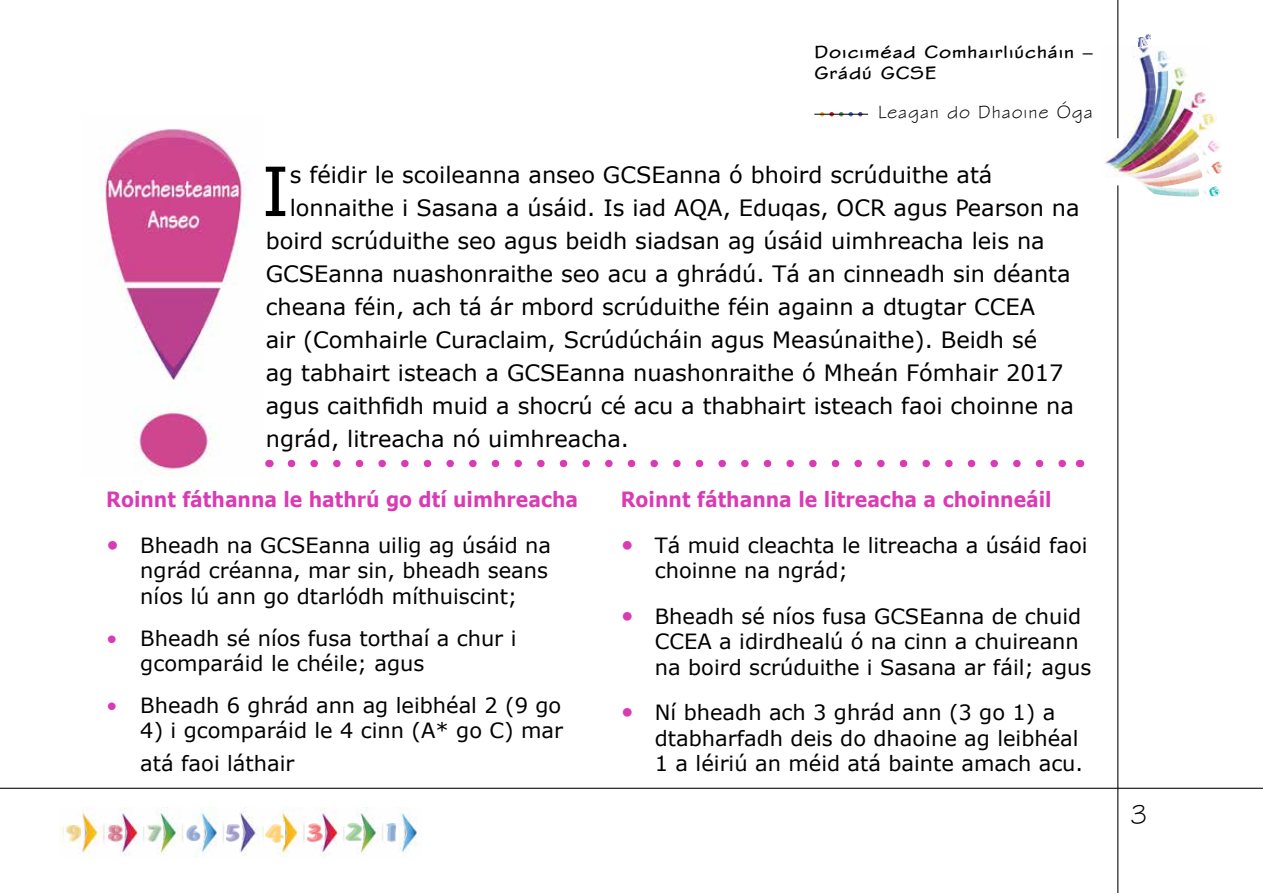
<style>
.page{position:relative;width:1263px;height:893px;background:#fff}
.page>*{position:absolute;margin:0;border:0;box-sizing:border-box;transform-origin:0 0}
.Para{font:67.95px "Verdana";color:#000}
.t1{font:27px "Stylus ITC";color:#000}
.Para-2{font:22.5px "Verdana";color:#000}
.Para_-_Bullets___Alp{font:21px/25.2px "Verdana";color:#000}
.Para-3{font:700 21px "Verdana";color:#da3ab3;scale:.9 1}
.t2{font:700 18.75px/21px "Stylus ITC";letter-spacing:.05em;color:#000;scale:1.06 1}
.t3{font:18.75px "Stylus ITC";letter-spacing:.05em;color:#000}
.s1{font-size:24px;color:#da3ab3}
.s2{color:#da3ab3}
</style>
<div class="page">
<img style="left:1105px;top:46px;width:105px;height:130px">
<svg style="left:1139px;top:35px;width:12px;height:12px"></svg>
<svg style="left:1158px;top:50px;width:10px;height:12px"></svg>
<svg style="left:1175px;top:67px;width:11px;height:13px"></svg>
<svg style="left:1194px;top:92px;width:13px;height:12px"></svg>
<svg style="left:1203px;top:113px;width:13px;height:13px"></svg>
<img style="left:1124px;top:148px;width:84px;height:29px">
<img style="left:1207px;top:138px;width:13px;height:15px">
<img style="left:1133px;top:167px;width:77px;height:15px">
<img style="left:1142px;top:182px;width:65px;height:15px">
<img style="left:1211px;top:161px;width:12px;height:13px">
<img style="left:1208px;top:186px;width:12px;height:11px">
<img style="left:62px;top:808px;width:355px;height:50px">
<img style="left:66px;top:826px;width:15px;height:16px">
<img style="left:107px;top:825px;width:16px;height:17px">
<img style="left:146px;top:825px;width:16px;height:17px">
<img style="left:264px;top:822px;width:20px;height:23px">
<img style="left:185px;top:823px;width:17px;height:19px">
<img style="left:226px;top:824px;width:15px;height:18px">
<img style="left:306px;top:820px;width:18px;height:25px">
<img style="left:345px;top:821px;width:18px;height:21px">
<img style="left:384px;top:824px;width:14px;height:19px">
<hr style="left:0;top:788px;width:1263px;height:1px;background:#000">
<svg style="left:820px;top:112px;width:42px;height:4px"></svg>
<hr style="left:814px;top:114px;width:54px;height:1px;background:#000">
<hr style="left:1117px;top:185px;width:1px;height:708px;background:#000">
<hr style="left:1117px;top:0;width:1px;height:138px;background:#000">
<img style="left:99px;top:129px;width:148px;height:345px">
<svg style="left:291px;top:460px;width:775px;height:7px"></svg>
<p class="t2" style="left:814px;top:41px;width:264px">Doiciméad Comhairliúcháin –<br>Grádú GCSE</p>
<p class="t3" style="left:878px;top:101px;width:216px">Leagan do Dhaoine Óga</p>
<p class="Para" style="left:261px;top:148px;width:30px">I</p>
<p class="Para-2" style="left:290px;top:161px;width:704px">s féidir le scoileanna anseo GCSEanna ó bhoird scrúduithe atá</p>
<p class="Para-2" style="left:290px;top:194px;width:791px">lonnaithe i Sasana a úsáid. Is iad AQA, Eduqas, OCR agus Pearson na</p>
<p class="Para-2" style="left:266px;top:227px;width:780px">boird scrúduithe seo agus beidh siadsan ag úsáid uimhreacha leis na</p>
<p class="Para-2" style="left:266px;top:260px;width:806px">GCSEanna nuashonraithe seo acu a ghrádú. Tá an cinneadh sin déanta</p>
<p class="Para-2" style="left:266px;top:293px;width:771px">cheana féin, ach tá ár mbord scrúduithe féin againn a dtugtar CCEA</p>
<p class="Para-2" style="left:266px;top:326px;width:773px">air (Comhairle Curaclaim, Scrúdúcháin agus Measúnaithe). Beidh sé</p>
<p class="Para-2" style="left:266px;top:359px;width:799px">ag tabhairt isteach a GCSEanna nuashonraithe ó Mheán Fómhair 2017</p>
<p class="Para-2" style="left:266px;top:392px;width:809px">agus caithfidh muid a shocrú cé acu a thabhairt isteach faoi choinne na</p>
<p class="Para-2" style="left:266px;top:425px;width:365px">ngrád, litreacha nó uimhreacha.</p>
<p class="Para-3" style="left:106px;top:486px;width:526px">Roinnt fáthanna le hathrú go dtí uimhreacha</p>
<p class="Para_-_Bullets___Alp" style="left:140px;top:532px;width:412px;text-indent:-34px"><span class="s1">•</span> Bheadh na GCSEanna uilig ag úsáid na ngrád créanna, mar sin, bheadh seans níos lú ann go dtarlódh míthuiscint;</p>
<p class="Para_-_Bullets___Alp" style="left:140px;top:625px;width:378px;text-indent:-34px"><span class="s2">•</span> Bheadh sé níos fusa torthaí a chur i gcomparáid le chéile; agus</p>
<p class="Para_-_Bullets___Alp" style="left:106px;top:692px;width:456px"><span class="s2">•</span> Bheadh 6 ghrád ann ag leibhéal 2 (9 go</p>
<p class="Para_-_Bullets___Alp" style="left:140px;top:714px;width:424px;line-height:33px">4) i gcomparáid le 4 cinn (A* go C) mar atá faoi láthair</p>
<p class="Para-3" style="left:621px;top:486px;width:480px">Roinnt fáthanna le litreacha a choinneáil</p>
<p class="Para_-_Bullets___Alp" style="left:655px;top:532px;width:434px;text-indent:-34px"><span class="s1">•</span> Tá muid cleachta le litreacha a úsáid faoi choinne na ngrád;</p>
<p class="Para_-_Bullets___Alp" style="left:655px;top:603px;width:438px;text-indent:-34px"><span class="s1">•</span> Bheadh sé níos fusa GCSEanna de chuid<br>CCEA a idirdhealú ó na cinn a chuireann na boird scrúduithe i Sasana ar fáil; agus</p>
<p class="Para_-_Bullets___Alp" style="left:655px;top:699px;width:430px;text-indent:-34px"><span class="s1">•</span> Ní bheadh ach 3 ghrád ann (3 go 1) a dtabharfadh deis do dhaoine ag leibhéal<br>1 a léiriú an méid atá bainte amach acu.</p>
<p class="t1" style="left:1130px;top:798px;width:19px">3</p>
</div>
